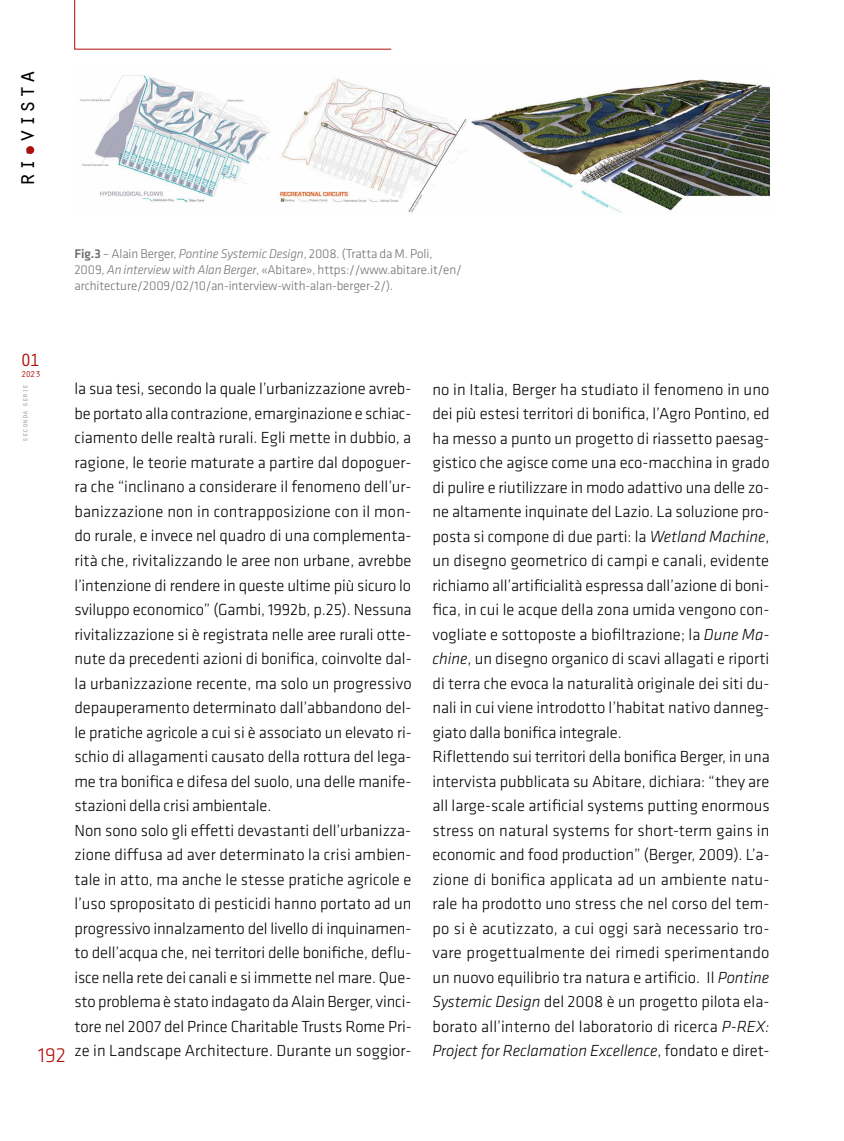
<style>
.page{position:relative;width:844px;height:1141px;background:#fff}
.page>*{position:absolute;margin:0;border:0;box-sizing:border-box;transform-origin:0 0}
.t1{font:24.5px "Orator Std";color:#000}
.t2{font:300 21px "Klavika";color:#ae0f0a}
.t3{font:18.38px "Orator Std";color:#ae0f0a}
.t4{font:300 16.62px/24.5px "Klavika";color:#000}
.t5{font:300 13.12px/15.8px "Klavika";letter-spacing:-.01em;color:#706f6f}
.t6{font:8.75px "Orator Std";color:#ae0f0a}
.t7{font:7.88px "Orator Std";letter-spacing:-.025em;color:#9d9d9c}
.s1{font-weight:500}
.s2{font-style:italic}
</style>
<div class="page">
<svg style="left:74px;top:0;width:317px;height:50px"></svg>
<div style="left:26px;top:146px;width:8px;height:8px;background:#ae0f0a;border-radius:50%"></div>
<img style="left:80px;top:74px;width:689px;height:139px">
<h1 class="t1" style="left:9px;top:187px;width:119px;rotate:-90deg">ri-vista</h1>
<p class="t5" style="left:74px;top:246px;width:389px"><span class="s1">Fig.3</span> – Alain Berger, <span class="s2">Pontine Systemic Design</span>, 2008. (Tratta da M. Poli,<br>2009, <span class="s2">An interview with Alan Berger</span>, «Abitare», https://www.abitare.it/en/ architecture/2009/02/10/an-interview-with-alan-berger-2/).</p>
<p class="t3" style="left:20px;top:347px;width:22px">01</p>
<p class="t6" style="left:21px;top:368px;width:21px">2023</p>
<p class="t7" style="left:19px;top:442px;width:59px;rotate:-90deg">seconda serie</p>
<p class="t2" style="left:38px;top:1044px;width:29px">192</p>
<p class="t4" style="left:74px;top:377px;width:339px">la sua tesi, secondo la quale l’urbanizzazione avreb&shy;be portato alla contrazione, emarginazione e schiac&shy;ciamento delle realtà rurali. Egli mette in dubbio, a ragione, le teorie maturate a partire dal dopoguer&shy;ra che “inclinano a considerare il fenomeno dell’ur&shy;banizzazione non in contrapposizione con il mon&shy;do rurale, e invece nel quadro di una complementa&shy;rità che, rivitalizzando le aree non urbane, avrebbe l’intenzione di rendere in queste ultime più sicuro lo sviluppo economico” (Gambi, 1992b, p.25). Nessuna rivitalizzazione si è registrata nelle aree rurali otte&shy;nute da precedenti azioni di bonifica, coinvolte dal&shy;la urbanizzazione recente, ma solo un progressivo depauperamento determinato dall’abbandono del&shy;le pratiche agricole a cui si è associato un elevato ri&shy;schio di allagamenti causato della rottura del lega&shy;me tra bonifica e difesa del suolo, una delle manife&shy;stazioni della crisi ambientale.<br>Non sono solo gli effetti devastanti dell’urbanizza&shy;zione diffusa ad aver determinato la crisi ambien&shy;tale in atto, ma anche le stesse pratiche agricole e l’uso spropositato di pesticidi hanno portato ad un progressivo innalzamento del livello di inquinamen&shy;to dell’acqua che, nei territori delle bonifiche, deflu&shy;isce nella rete dei canali e si immette nel mare. Que&shy;sto problema è stato indagato da Alain Berger, vinci&shy;tore nel 2007 del Prince Charitable Trusts Rome Pri&shy;ze in Landscape Architecture. Durante un soggior-</p>
<p class="t4" style="left:432px;top:377px;width:339px">no in Italia, Berger ha studiato il fenomeno in uno dei più estesi territori di bonifica, l’Agro Pontino, ed ha messo a punto un progetto di riassetto paesag&shy;gistico che agisce come una eco-macchina in grado di pulire e riutilizzare in modo adattivo una delle zo&shy;ne altamente inquinate del Lazio. La soluzione pro&shy;posta si compone di due parti: la <span class="s2">Wetland Machine</span>, un disegno geometrico di campi e canali, evidente richiamo all’artificialità espressa dall’azione di boni&shy;fica, in cui le acque della zona umida vengono con&shy;vogliate e sottoposte a biofiltrazione; la <span class="s2">Dune Ma&shy;chine</span>, un disegno organico di scavi allagati e riporti di terra che evoca la naturalità originale dei siti du&shy;nali in cui viene introdotto l’habitat nativo danneg&shy;giato dalla bonifica integrale.<br>Riflettendo sui territori della bonifica Berger, in una intervista pubblicata su Abitare, dichiara: “they are all large-scale artificial systems putting enormous stress on natural systems for short-term gains in economic and food production” (Berger, 2009). L’a&shy;zione di bonifica applicata ad un ambiente natu&shy;rale ha prodotto uno stress che nel corso del tem&shy;po si è acutizzato, a cui oggi sarà necessario tro&shy;vare progettualmente dei rimedi sperimentando un nuovo equilibrio tra natura e artificio. Il <span class="s2">Pontine Systemic Design</span> del 2008 è un progetto pilota ela&shy;borato all’interno del laboratorio di ricerca <span class="s2">P-REX:<br>Project for Reclamation Excellence</span>, fondato e diret-</p>
</div>
